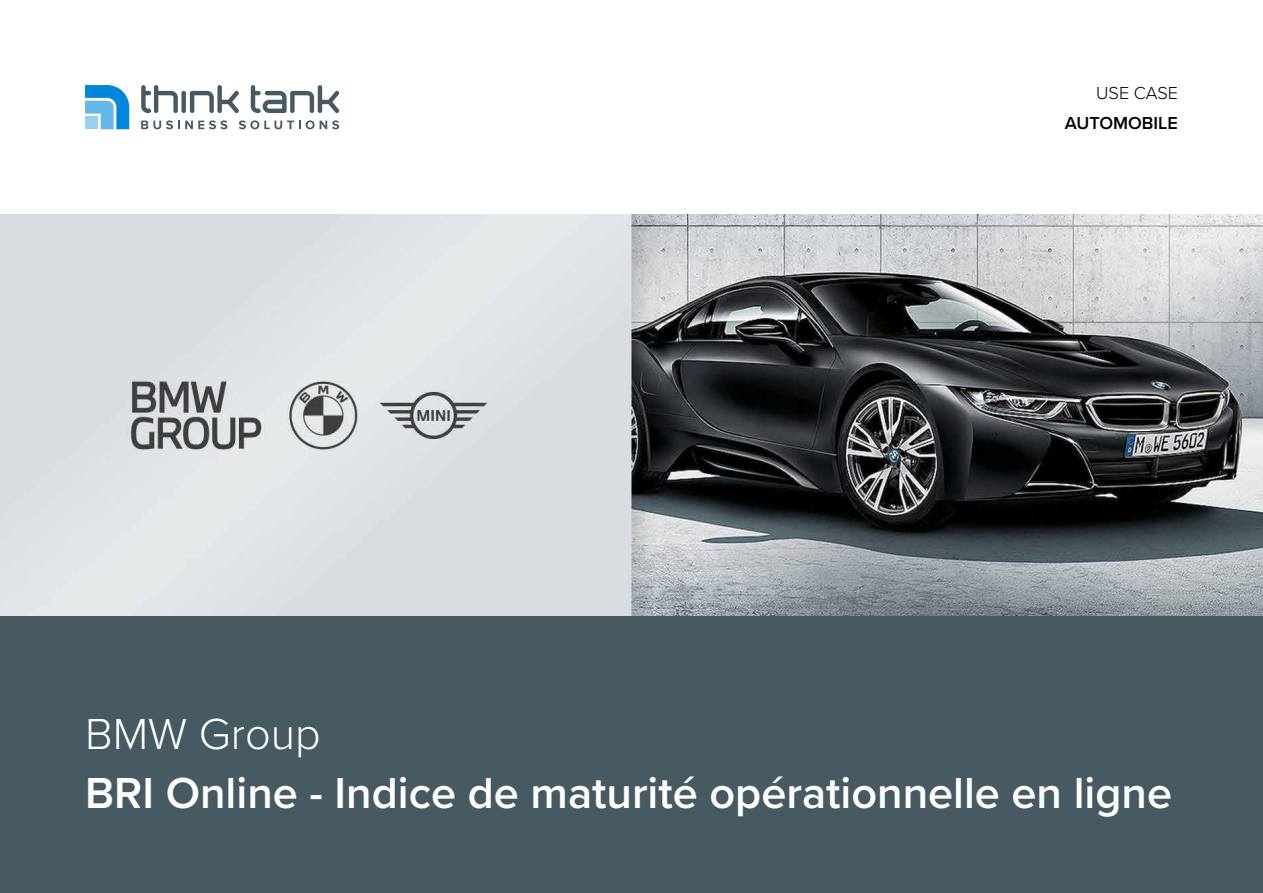
<style>
.page{position:relative;width:1263px;height:893px;background:#fff}
.page>*{position:absolute;margin:0;border:0;box-sizing:border-box;transform-origin:0 0}
.t1{font:600 45px "Proxima Nova";color:#fff}
.t2{font:300 45px "Proxima Nova";color:#fff}
.t3{font:600 18px "Proxima Nova";color:#000}
.t4{font:300 18px "Proxima Nova";color:#000}
</style>
<div class="page">
<div style="left:181px;top:91px;width:5px;height:22px;background:#475961;border-radius:2px"></div>
<svg style="left:141px;top:85px;width:37px;height:28px"></svg>
<svg style="left:190px;top:85px;width:49px;height:28px"></svg>
<svg style="left:251px;top:85px;width:89px;height:28px"></svg>
<svg style="left:141px;top:120px;width:86px;height:9px"></svg>
<svg style="left:239px;top:120px;width:100px;height:9px"></svg>
<svg style="left:85px;top:85px;width:44px;height:44px;background:#56b0e7"></svg>
<img style="left:0;top:214px;width:1263px;height:403px">
<div style="left:0;top:617px;width:1263px;height:276px;background:#475961"></div>
<p class="t4" style="left:1096px;top:80px;width:83px">USE CASE</p>
<p class="t3" style="left:1065px;top:110px;width:115px">AUTOMOBILE</p>
<p class="t2" style="left:85px;top:701px;width:237px">BMW Group</p>
<p class="t1" style="left:85px;top:759px;width:1088px">BRI Online - Indice de maturité opérationnelle en ligne</p>
</div>
